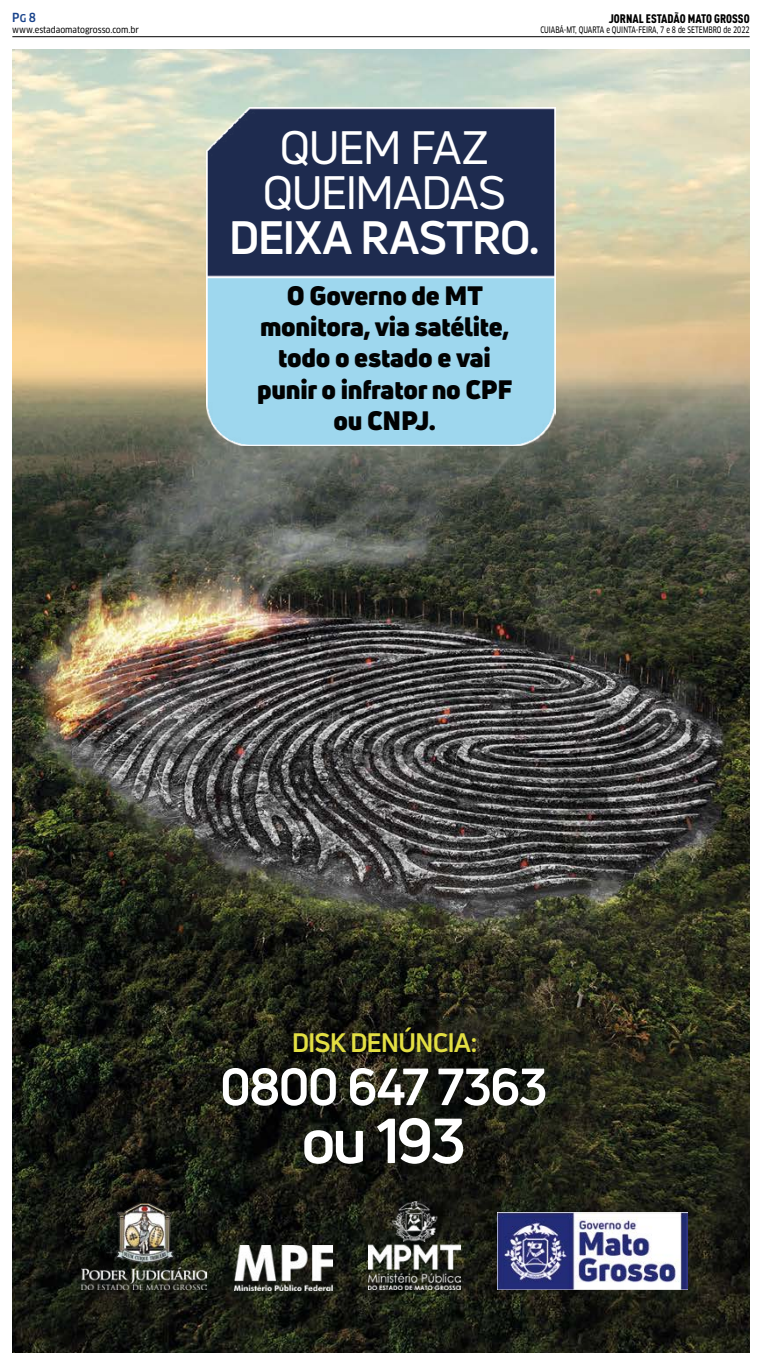
<style>
.page{position:relative;width:762px;height:1365px;background:#fff}
.page>*{position:absolute;margin:0;border:0;box-sizing:border-box;transform-origin:0 0}
.t1{font:700 62.04px "Uni Neue";color:#fff}
.t2{font:700 51.1px "Uni Neue";letter-spacing:-.045em;color:#fff}
.t3{font:45.85px/45.1px "Uni Neue";letter-spacing:-.04em;color:#fff;text-align:center}
.t4{font:700 45.85px "Uni Neue";letter-spacing:-.025em;color:#fff}
.t5{font:900 26.16px/31.2px "Uni Neue";letter-spacing:-.01em;color:#010202;text-align:center}
.t6{font:700 26.16px "Uni Neue";letter-spacing:-.04em;color:#e3df43}
.t7{font:12.25px "DIN Cond Black Alternate";color:#000}
.t8{font:500 condensed 12.25px "Clan OT";color:#17428b}
.t9{font:8.75px "Clan OT Narrow News";color:#000;scale:.8 1}
.t10{font:8.75px "Clan OT Narrow News";color:#000}
.s1{font-size:10.5px}
</style>
<div class="page">
<hr style="left:12px;top:36px;width:737px;height:1px;background:#000">
<img style="left:12px;top:49px;width:737px;height:1303px">
<img style="left:206px;top:108px;width:349px;height:337px">
<img style="left:497px;top:1212px;width:190px;height:77px">
<img style="left:368px;top:1201px;width:92px;height:88px">
<img style="left:234px;top:1245px;width:99px;height:45px">
<img style="left:81px;top:1202px;width:125px;height:87px">
<p class="t8" style="left:12px;top:10px;width:25px">P<span class="s1">G</span> 8</p>
<p class="t10" style="left:12px;top:24px;width:128px">www.estadaomatogrosso.com.br</p>
<p class="t7" style="left:608px;top:11px;width:142px">JORNAL ESTADÃO MATO GROSSO</p>
<p class="t9" style="left:540px;top:25px;width:263px">CUIABÁ-MT, QUARTA e QUINTA-FEIRA, 7 e 8 de SETEMBRO de 2022</p>
<h3 class="t3" style="left:262px;top:125px;width:245px">QUEM FAZ<br>QUEIMADAS</h3>
<h3 class="t4" style="left:229px;top:209px;width:312px">DEIXA RASTRO.</h3>
<p class="t5" style="left:257px;top:279px;width:257px">O Governo de MT monitora, via satélite, todo o estado e vai punir o infrator no CPF ou CNPJ.</p>
<p class="t6" style="left:292px;top:1026px;width:187px">DISK DENÚNCIA:</p>
<h2 class="t2" style="left:220px;top:1054px;width:329px">0800 647 7363</h2>
<h1 class="t1" style="left:301px;top:1101px;width:166px">ou 193</h1>
</div>
